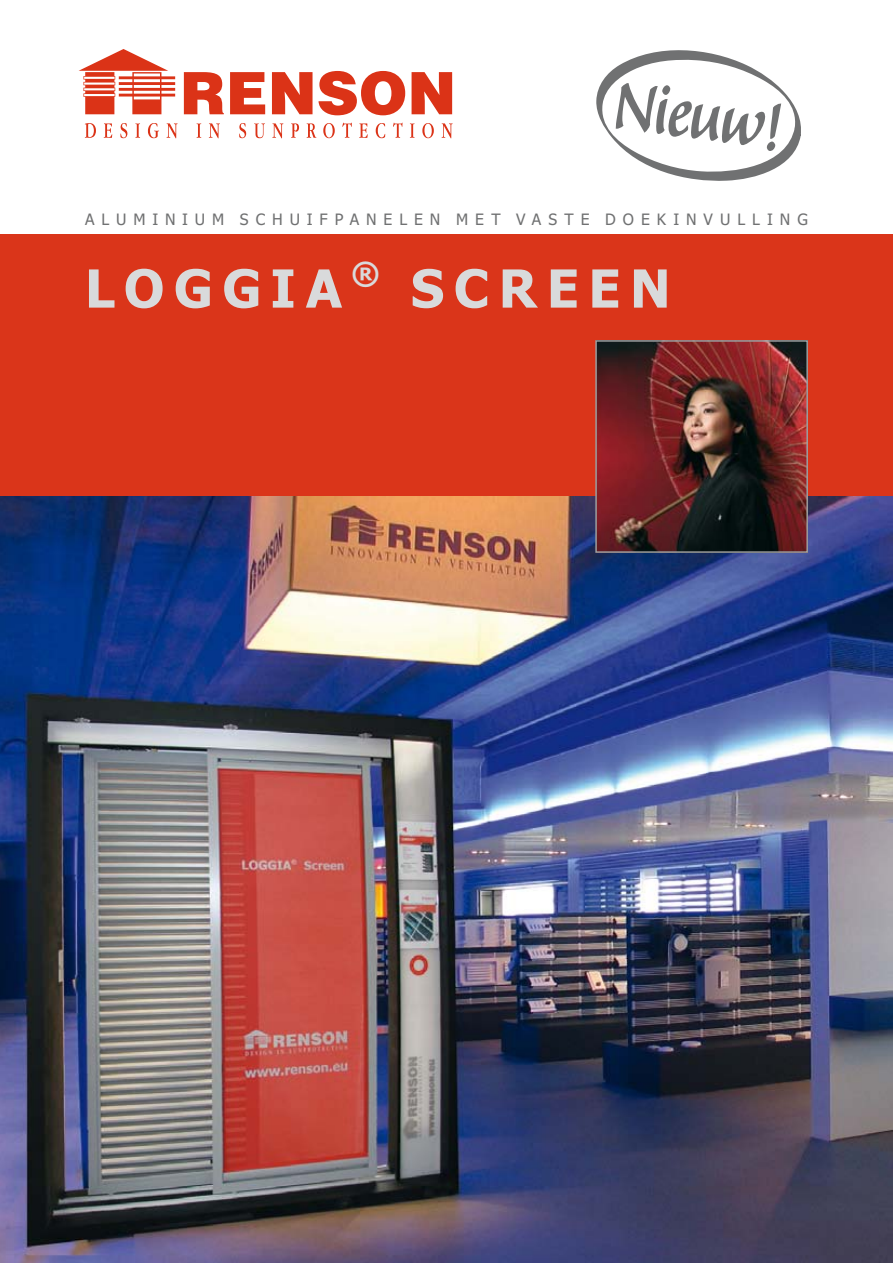
<style>
.page{position:relative;width:893px;height:1263px;background:#fff}
.page>*{position:absolute;margin:0;border:0;box-sizing:border-box;transform-origin:0 0}
.t1{font:84.6px "Balzano Std";color:#707172}
.t2{font:700 52.5px "Tahoma";letter-spacing:.18em;color:#d9dadb}
.t3{font:15.75px "Tahoma";letter-spacing:.445em;color:#707172}
</style>
<div class="page">
<svg style="left:184px;top:72px;width:40px;height:42px"></svg>
<svg style="left:230px;top:72px;width:35px;height:42px"></svg>
<svg style="left:272px;top:72px;width:41px;height:42px"></svg>
<svg style="left:319px;top:71px;width:86px;height:44px"></svg>
<svg style="left:412px;top:72px;width:40px;height:42px"></svg>
<svg style="left:79px;top:49px;width:96px;height:65px"></svg>
<svg style="left:85px;top:123px;width:11px;height:15px"></svg>
<svg style="left:104px;top:123px;width:8px;height:15px"></svg>
<svg style="left:120px;top:123px;width:7px;height:15px"></svg>
<svg style="left:135px;top:123px;width:5px;height:15px"></svg>
<svg style="left:148px;top:123px;width:11px;height:15px"></svg>
<svg style="left:167px;top:123px;width:11px;height:15px"></svg>
<svg style="left:197px;top:123px;width:4px;height:15px"></svg>
<svg style="left:209px;top:123px;width:11px;height:15px"></svg>
<svg style="left:239px;top:123px;width:7px;height:15px"></svg>
<svg style="left:254px;top:123px;width:11px;height:15px"></svg>
<svg style="left:272px;top:123px;width:11px;height:15px"></svg>
<svg style="left:291px;top:123px;width:8px;height:15px"></svg>
<svg style="left:307px;top:123px;width:9px;height:15px"></svg>
<svg style="left:323px;top:123px;width:12px;height:15px"></svg>
<svg style="left:342px;top:123px;width:10px;height:15px"></svg>
<svg style="left:359px;top:123px;width:9px;height:15px"></svg>
<svg style="left:376px;top:123px;width:9px;height:15px"></svg>
<svg style="left:393px;top:123px;width:9px;height:15px"></svg>
<svg style="left:410px;top:123px;width:5px;height:15px"></svg>
<svg style="left:422px;top:123px;width:12px;height:15px"></svg>
<svg style="left:442px;top:123px;width:11px;height:15px"></svg>
<div style="left:0;top:234px;width:893px;height:276px;background:#da351a"></div>
<svg style="left:596px;top:50px;width:205px;height:131px"></svg>
<img style="left:0;top:496px;width:893px;height:767px">
<img style="left:598px;top:343px;width:207px;height:207px">
<div style="left:595px;top:340px;width:213px;height:213px;border:2px solid #9c9e9f"></div>
<h1 class="t1" style="left:621px;top:63px;width:170px;rotate:8deg">Nieuw!</h1>
<p class="t3" style="left:85px;top:209px;width:724px">ALUMINIUM SCHUIFPANELEN MET VASTE DOEKINVULLING</p>
<h2 class="t2" style="left:85px;top:252px;width:587px">LOGGIA <sup>®</sup> SCREEN</h2>
</div>
